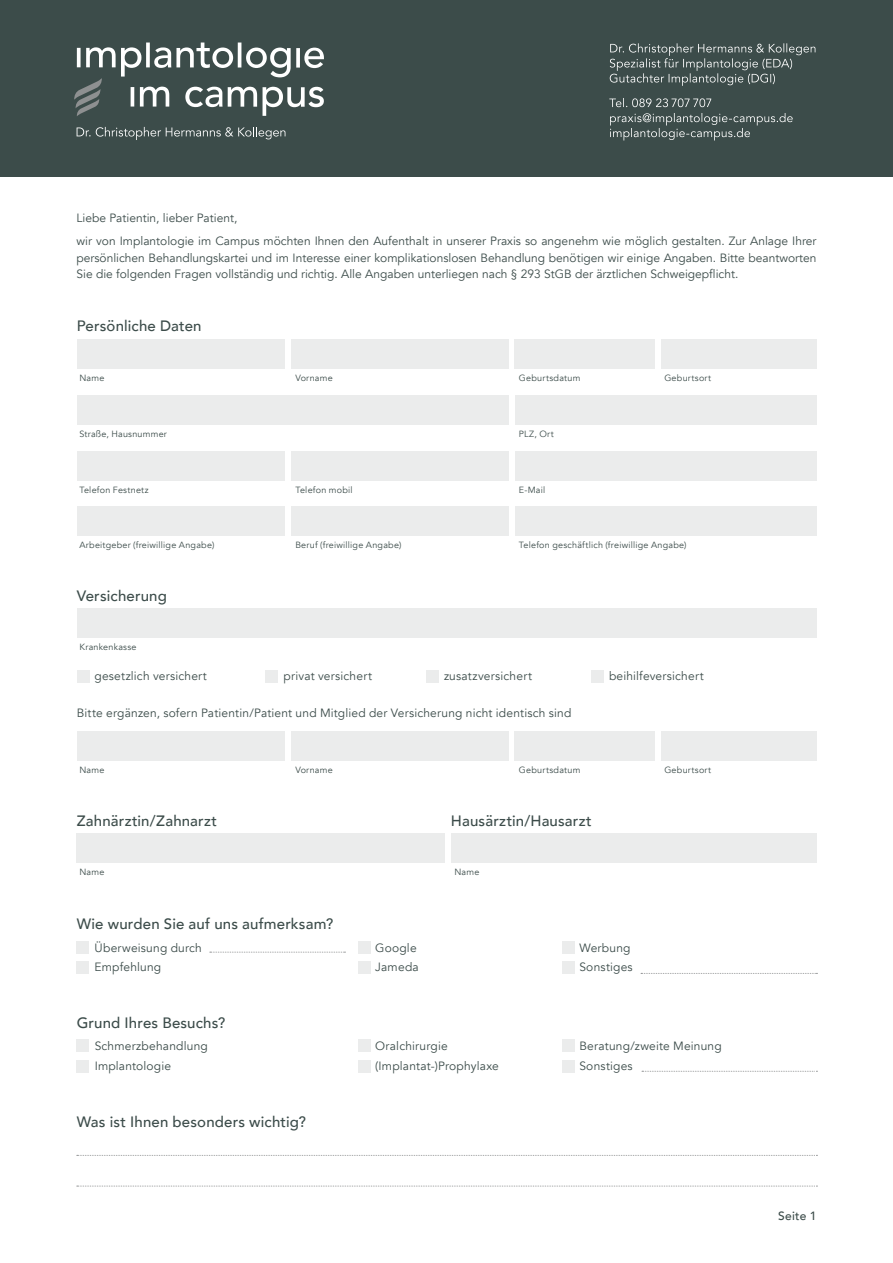
<style>
.page{position:relative;width:893px;height:1263px;background:#fff}
.page>*{position:absolute;margin:0;border:0;box-sizing:border-box;transform-origin:0 0}
.t1{font:500 15px "Avenir";letter-spacing:.01em;color:#3c4c4a}
.t2{font:12px/22.8px "Avenir";color:#3c4c4a}
.t3{font:12px "Avenir";letter-spacing:.02em;color:#3c4c4a}
.t4{font:500 12px "Avenir";letter-spacing:.02em;color:#3c4c4a}
.t5{font:9px "Avenir";letter-spacing:.025em;color:#3c4c4a}
</style>
<div class="page">
<div style="left:77px;top:833px;width:368px;height:30px;background:#ebecec"></div>
<div style="left:451px;top:833px;width:365px;height:30px;background:#ebecec"></div>
<svg style="left:77px;top:1155px;width:740px;height:1px"></svg>
<svg style="left:77px;top:1186px;width:740px;height:1px"></svg>
<div style="left:77px;top:451px;width:207px;height:29px;background:#ebecec"></div>
<div style="left:291px;top:451px;width:217px;height:29px;background:#ebecec"></div>
<div style="left:77px;top:339px;width:207px;height:30px;background:#ebecec"></div>
<div style="left:291px;top:339px;width:217px;height:30px;background:#ebecec"></div>
<div style="left:77px;top:395px;width:432px;height:30px;background:#ebecec"></div>
<div style="left:515px;top:339px;width:140px;height:30px;background:#ebecec"></div>
<div style="left:661px;top:339px;width:155px;height:30px;background:#ebecec"></div>
<div style="left:515px;top:395px;width:301px;height:30px;background:#ebecec"></div>
<div style="left:515px;top:451px;width:301px;height:30px;background:#ebecec"></div>
<div style="left:77px;top:506px;width:207px;height:30px;background:#ebecec"></div>
<div style="left:291px;top:506px;width:217px;height:30px;background:#ebecec"></div>
<div style="left:515px;top:506px;width:301px;height:30px;background:#ebecec"></div>
<svg style="left:641px;top:973px;width:176px;height:1px"></svg>
<svg style="left:210px;top:952px;width:135px;height:1px"></svg>
<div style="left:77px;top:941px;width:12px;height:12px;background:#ebecec"></div>
<div style="left:358px;top:941px;width:13px;height:12px;background:#ebecec"></div>
<div style="left:562px;top:941px;width:13px;height:12px;background:#ebecec"></div>
<div style="left:77px;top:961px;width:12px;height:13px;background:#ebecec"></div>
<div style="left:358px;top:961px;width:13px;height:13px;background:#ebecec"></div>
<div style="left:562px;top:961px;width:13px;height:13px;background:#ebecec"></div>
<svg style="left:642px;top:1071px;width:175px;height:1px"></svg>
<div style="left:77px;top:1039px;width:12px;height:13px;background:#ebecec"></div>
<div style="left:358px;top:1039px;width:13px;height:13px;background:#ebecec"></div>
<div style="left:562px;top:1039px;width:13px;height:13px;background:#ebecec"></div>
<div style="left:562px;top:1060px;width:13px;height:12px;background:#ebecec"></div>
<div style="left:77px;top:1060px;width:12px;height:12px;background:#ebecec"></div>
<div style="left:358px;top:1060px;width:13px;height:12px;background:#ebecec"></div>
<div style="left:77px;top:731px;width:207px;height:30px;background:#ebecec"></div>
<div style="left:291px;top:731px;width:217px;height:30px;background:#ebecec"></div>
<div style="left:515px;top:731px;width:140px;height:30px;background:#ebecec"></div>
<div style="left:661px;top:731px;width:155px;height:30px;background:#ebecec"></div>
<div style="left:77px;top:608px;width:739px;height:30px;background:#ebecec"></div>
<div style="left:77px;top:670px;width:13px;height:13px;background:#ebecec"></div>
<div style="left:266px;top:670px;width:12px;height:13px;background:#ebecec"></div>
<div style="left:426px;top:670px;width:13px;height:13px;background:#ebecec"></div>
<div style="left:591px;top:670px;width:13px;height:13px;background:#ebecec"></div>
<div style="left:0;top:0;width:893px;height:177px;background:#3c4c4a"></div>
<svg style="left:77px;top:127px;width:208px;height:13px"></svg>
<svg style="left:74px;top:43px;width:250px;height:73px"></svg>
<svg style="left:610px;top:43px;width:205px;height:43px"></svg>
<svg style="left:610px;top:113px;width:183px;height:27px"></svg>
<svg style="left:609px;top:98px;width:102px;height:9px"></svg>
<p class="t2" style="left:77px;top:207px;width:741px">Liebe Patientin, lieber Patient,<br>wir von Implantologie im Campus möchten Ihnen den Aufenthalt in unserer Praxis so angenehm wie möglich gestalten. Zur Anlage Ihrer</p>
<p class="t2" style="left:77px;top:250px;width:741px;line-height:16.5px">persönlichen Behandlungskartei und im Interesse einer komplikationslosen Behandlung benötigen wir einige Angaben. Bitte beantworten<br>Sie die folgenden Fragen vollständig und richtig. Alle Angaben unterliegen nach § 293 StGB der ärztlichen Schweigepflicht.</p>
<p class="t1" style="left:77px;top:313px;width:126px">Persönliche Daten</p>
<p class="t5" style="left:79px;top:373px;width:27px">Name</p>
<p class="t5" style="left:295px;top:373px;width:39px">Vorname</p>
<p class="t5" style="left:519px;top:373px;width:63px">Geburtsdatum</p>
<p class="t5" style="left:664px;top:373px;width:48px">Geburtsort</p>
<p class="t5" style="left:79px;top:429px;width:89px">Straße, Hausnummer</p>
<p class="t5" style="left:519px;top:429px;width:36px">PLZ, Ort</p>
<p class="t5" style="left:79px;top:484px;width:71px">Telefon Festnetz</p>
<p class="t5" style="left:295px;top:484px;width:59px">Telefon mobil</p>
<p class="t5" style="left:519px;top:484px;width:28px">E-Mail</p>
<p class="t5" style="left:79px;top:540px;width:137px">Arbeitgeber (freiwillige Angabe)</p>
<p class="t5" style="left:295px;top:540px;width:108px">Beruf (freiwillige Angabe)</p>
<p class="t5" style="left:519px;top:540px;width:169px">Telefon geschäftlich (freiwillige Angabe)</p>
<p class="t1" style="left:77px;top:582px;width:92px">Versicherung</p>
<p class="t5" style="left:79px;top:642px;width:59px">Krankenkasse</p>
<p class="t2" style="left:94px;top:665px;width:114px">gesetzlich versichert</p>
<p class="t2" style="left:283px;top:665px;width:90px">privat versichert</p>
<p class="t2" style="left:444px;top:665px;width:89px">zusatzversichert</p>
<p class="t2" style="left:609px;top:665px;width:96px">beihilfeversichert</p>
<p class="t2" style="left:77px;top:702px;width:496px">Bitte ergänzen, sofern Patientin/Patient und Mitglied der Versicherung nicht identisch sind</p>
<p class="t5" style="left:79px;top:764px;width:27px">Name</p>
<p class="t5" style="left:295px;top:764px;width:39px">Vorname</p>
<p class="t5" style="left:519px;top:764px;width:63px">Geburtsdatum</p>
<p class="t5" style="left:664px;top:764px;width:48px">Geburtsort</p>
<p class="t1" style="left:77px;top:808px;width:142px">Zahnärztin/Zahnarzt</p>
<p class="t1" style="left:451px;top:808px;width:142px">Hausärztin/Hausarzt</p>
<p class="t5" style="left:79px;top:867px;width:27px">Name</p>
<p class="t5" style="left:454px;top:867px;width:27px">Name</p>
<p class="t1" style="left:77px;top:910px;width:258px">Wie wurden Sie auf uns aufmerksam?</p>
<p class="t2" style="left:95px;top:936px;width:109px">Überweisung durch</p>
<p class="t2" style="left:375px;top:936px;width:43px">Google</p>
<p class="t2" style="left:579px;top:936px;width:53px">Werbung</p>
<p class="t2" style="left:95px;top:956px;width:68px">Empfehlung</p>
<p class="t2" style="left:375px;top:956px;width:45px">Jameda</p>
<p class="t3" style="left:579px;top:960px;width:55px">Sonstiges</p>
<p class="t1" style="left:77px;top:1009px;width:150px">Grund Ihres Besuchs?</p>
<p class="t2" style="left:95px;top:1035px;width:115px">Schmerzbehandlung</p>
<p class="t2" style="left:375px;top:1035px;width:74px">Oralchirurgie</p>
<p class="t2" style="left:579px;top:1035px;width:144px">Beratung/zweite Meinung</p>
<p class="t2" style="left:95px;top:1055px;width:78px">Implantologie</p>
<p class="t2" style="left:375px;top:1055px;width:125px">(Implantat-)Prophylaxe</p>
<p class="t3" style="left:579px;top:1059px;width:55px">Sonstiges</p>
<p class="t1" style="left:77px;top:1109px;width:231px">Was ist Ihnen besonders wichtig?</p>
<p class="t4" style="left:778px;top:1206px;width:40px">Seite 1</p>
</div>
